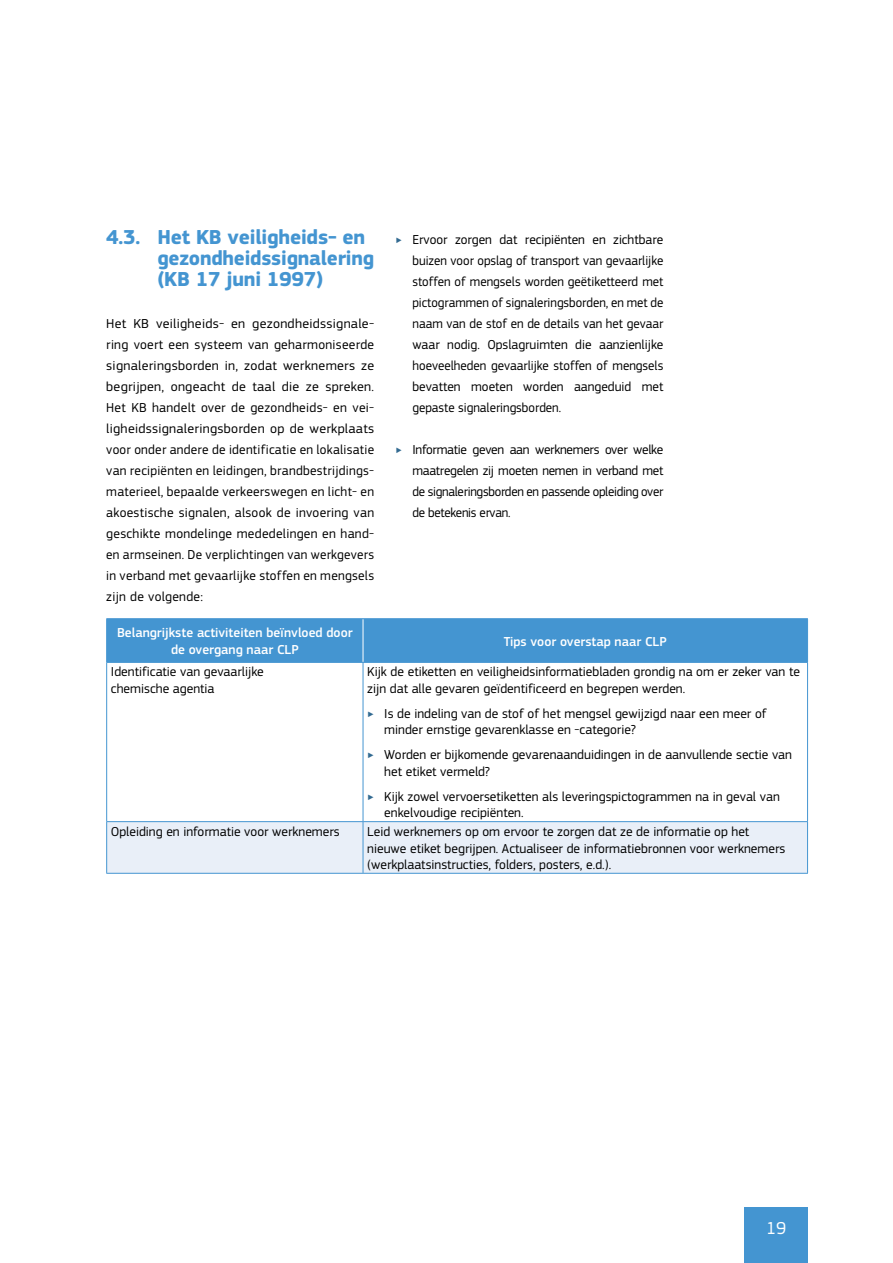
<style>
.page{position:relative;width:893px;height:1263px;background:#fff}
.page>*{position:absolute;margin:0;border:0;box-sizing:border-box;transform-origin:0 0}
.t1{font:700 21px/21px "PF Square Sans Pro";letter-spacing:-.01em;color:#4495d1}
.t2{font:18px "PF Square Sans Pro";color:#fff}
.t3{font:13.5px/21px "PF Square Sans Pro";color:#000}
.t4{font:500 13.5px/16.5px "PF Square Sans Pro";color:#fff;text-align:center}
.s1{font-weight:300;color:#326a91}
</style>
<div class="page">
<div style="left:744px;top:1207px;width:64px;height:56px;background:#4495d1"></div>
<div style="left:107px;top:619px;width:700px;height:43px;background:#4495d1"></div>
<div style="left:107px;top:822px;width:700px;height:51px;background:#e9eff8"></div>
<hr style="left:363px;top:619px;width:1px;height:43px;background:#fff">
<hr style="left:807px;top:619px;width:1px;height:43px;background:#4495d1">
<hr style="left:106px;top:663px;width:1px;height:158px;background:#4495d1">
<hr style="left:363px;top:663px;width:1px;height:158px;background:#4495d1">
<hr style="left:807px;top:663px;width:1px;height:158px;background:#4495d1">
<hr style="left:106px;top:821px;width:257px;height:1px;background:#4495d1">
<hr style="left:106px;top:822px;width:1px;height:51px;background:#4495d1">
<hr style="left:363px;top:821px;width:445px;height:1px;background:#4495d1">
<hr style="left:363px;top:822px;width:1px;height:51px;background:#4495d1">
<hr style="left:807px;top:822px;width:1px;height:51px;background:#4495d1">
<hr style="left:106px;top:873px;width:257px;height:1px;background:#4495d1">
<hr style="left:363px;top:873px;width:445px;height:1px;background:#4495d1">
<hr style="left:106px;top:618px;width:257px;height:1px;background:#4495d1">
<hr style="left:106px;top:619px;width:1px;height:43px;background:#4495d1">
<hr style="left:363px;top:618px;width:445px;height:1px;background:#4495d1">
<hr style="left:106px;top:662px;width:257px;height:1px;background:#4495d1">
<hr style="left:363px;top:662px;width:445px;height:1px;background:#4495d1">
<h1 class="t1" style="left:157px;top:228px;width:218px;text-indent:-51px">4.3. Het KB veiligheids- en gezondheidssignalering (KB 17 juni 1997)</h1>
<p class="t3" style="left:106px;top:313px;width:269px;text-align:justify">Het KB veiligheids- en gezondheidssignale&shy;ring voert een systeem van geharmoniseerde signaleringsborden in, zodat werknemers ze begrijpen, ongeacht de taal die ze spreken.<br>Het KB handelt over de gezondheids- en vei&shy;ligheidssignaleringsborden op de werkplaats voor onder andere de identificatie en lokalisatie van recipiënten en leidingen, brandbestrijdings&shy;materieel, bepaalde verkeerswegen en licht- en akoestische signalen, alsook de invoering van geschikte mondelinge mededelingen en hand&shy;en armseinen. De verplichtingen van werkgevers in verband met gevaarlijke stoffen en mengsels zijn de volgende:</p>
<p class="t3" style="left:412px;top:229px;width:252px;text-align:justify;text-indent:-17px"><span class="s1">‣</span> Ervoor zorgen dat recipiënten en zichtbare buizen voor opslag of transport van gevaarlijke stoffen of mengsels worden geëtiketteerd met pictogrammen of signaleringsborden, en met de naam van de stof en de details van het gevaar waar nodig. Opslagruimten die aanzienlijke hoeveelheden gevaarlijke stoffen of mengsels bevatten moeten worden aangeduid met gepaste signaleringsborden.</p>
<p class="t3" style="left:412px;top:439px;width:252px;text-align:justify;text-indent:-17px"><span class="s1">‣</span> Informatie geven aan werknemers over welke maatregelen zij moeten nemen in verband met de signaleringsborden en passende opleiding over de betekenis ervan.</p>
<p class="t4" style="left:117px;top:625px;width:237px">Belangrijkste activiteiten beïnvloed door de overgang naar CLP</p>
<p class="t4" style="left:504px;top:633px;width:164px">Tips voor overstap naar CLP</p>
<p class="t3" style="left:111px;top:664px;width:154px;line-height:16.5px">Identificatie van gevaarlijke chemische agentia</p>
<p class="t3" style="left:367px;top:664px;width:434px;line-height:16.5px">Kijk de etiketten en veiligheidsinformatiebladen grondig na om er zeker van te zijn dat alle gevaren geïdentificeerd en begrepen werden.</p>
<p class="t3" style="left:384px;top:705px;width:384px;line-height:16.5px;text-indent:-17px"><span class="s1">‣</span> Is de indeling van de stof of het mengsel gewijzigd naar een meer of minder ernstige gevarenklasse en -categorie?</p>
<p class="t3" style="left:384px;top:747px;width:409px;line-height:16.5px;text-indent:-17px"><span class="s1">‣</span> Worden er bijkomende gevarenaanduidingen in de aanvullende sectie van het etiket vermeld?</p>
<p class="t3" style="left:384px;top:788px;width:397px;line-height:16.5px;text-indent:-17px"><span class="s1">‣</span> Kijk zowel vervoersetiketten als leveringspictogrammen na in geval van enkelvoudige recipiënten.</p>
<p class="t3" style="left:111px;top:821px;width:230px">Opleiding en informatie voor werknemers</p>
<p class="t3" style="left:367px;top:823px;width:420px;line-height:16.5px">Leid werknemers op om ervoor te zorgen dat ze de informatie op het nieuwe etiket begrijpen. Actualiseer de informatiebronnen voor werknemers (werkplaatsinstructies, folders, posters, e.d.).</p>
<h2 class="t2" style="left:766px;top:1218px;width:22px">19</h2>
</div>
